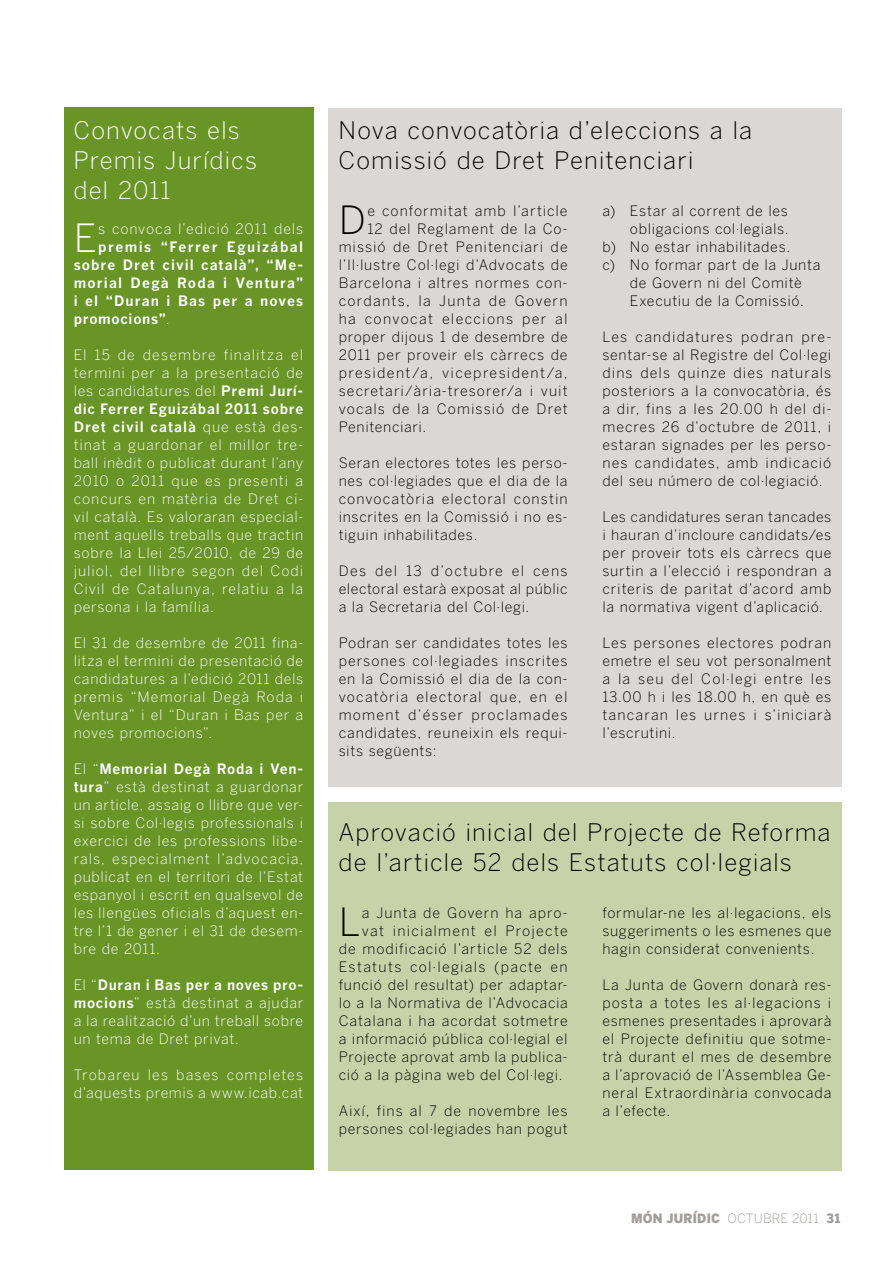
<style>
.page{position:relative;width:893px;height:1263px;background:#fff}
.page>*{position:absolute;margin:0;border:0;box-sizing:border-box;transform-origin:0 0}
.t1{font:300 38.55px "Benton Gothic";color:#000}
.t2{font:300 38.55px "Benton Gothic";color:#fff}
.t3{font:300 24px/30px "Benton Gothic";letter-spacing:.04em;color:#000}
.t4{font:300 24px/30px "Benton Gothic";letter-spacing:.04em;color:#fff}
.t5{font:300 14.25px/18px "Benton Gothic";letter-spacing:.05em;color:#000;text-align:justify}
.t6{font:300 14.25px/18px "Benton Gothic";letter-spacing:.05em;color:#fff;text-align:justify}
.t7{font:700 14.25px/18px "Benton Gothic";letter-spacing:.075em;color:#fff;text-align:justify}
.t8{font:300 14.25px "Benton Gothic";letter-spacing:.09em;color:#000}
.t9{font:300 14.25px "Benton Gothic";letter-spacing:.07em;color:#000}
.t10{font:300 14.25px "Benton Gothic";letter-spacing:.095em;color:#000}
.t11{font:300 14.25px "Benton Gothic";letter-spacing:.085em;color:#000}
.t12{font:900 12.75px "Benton Gothic";letter-spacing:.015em;color:#a19e9a}
.s1{font-weight:300}
.s2{font-weight:700}
</style>
<div class="page">
<div style="left:64px;top:108px;width:249px;height:1062px;background:#689526"></div>
<div style="left:329px;top:108px;width:513px;height:679px;background:#dad7d5"></div>
<div style="left:329px;top:802px;width:513px;height:369px;background:#c8d2a8"></div>
<h2 class="t4" style="left:74px;top:115px;width:185px">Convocats els<br>Premis Jurídics del 2011</h2>
<h2 class="t3" style="left:339px;top:115px;width:415px">Nova convocatòria d’eleccions a la<br>Comissió de Dret Penitenciari</h2>
<h1 class="t2" style="left:74px;top:215px;width:25px">E</h1>
<p class="t6" style="left:98px;top:220px;width:207px">s convoca l’edició 2011 dels</p>
<p class="t7" style="left:74px;top:237px;width:231px;text-indent:25px">premis “Ferrer Eguizábal sobre Dret civil català”, “Me&shy;morial Degà Roda i Ventura” i el “Duran i Bas per a noves promocions”<span class="s1">.</span></p>
<p class="t6" style="left:74px;top:346px;width:231px">El 15 de desembre finalitza el termini per a la presentació de les candidatures del <span class="s2">Premi Jurí&shy;dic Ferrer Eguizábal 2011 sobre Dret civil català</span> que està des&shy;tinat a guardonar el millor tre&shy;ball inèdit o publicat durant l’any 2010 o 2011 que es presenti a concurs en matèria de Dret ci&shy;vil català. Es valoraran especial&shy;ment aquells treballs que tractin sobre la Llei 25/2010, de 29 de juliol, del llibre segon del Codi Civil de Catalunya, relatiu a la persona i la família.</p>
<p class="t6" style="left:74px;top:634px;width:231px">El 31 de desembre de 2011 fina&shy;litza el termini de presentació de candidatures a l’edició 2011 dels premis “Memorial Degà Roda i Ventura” i el “Duran i Bas per a noves promocions”.</p>
<p class="t6" style="left:74px;top:760px;width:231px">El “<span class="s2">Memorial Degà Roda i Ven&shy;tura</span>” està destinat a guardonar un article, assaig o llibre que ver&shy;si sobre Col·legis professionals i exercici de les professions libe&shy;rals, especialment l’advocacia, publicat en el territori de l’Estat espanyol i escrit en qualsevol de les llengües oficials d’aquest en&shy;tre l’1 de gener i el 31 de desem&shy;bre de 2011.</p>
<p class="t6" style="left:74px;top:976px;width:231px">El “<span class="s2">Duran i Bas per a noves pro&shy;mocions</span>” està destinat a ajudar a la realització d’un treball sobre un tema de Dret privat.</p>
<p class="t6" style="left:74px;top:1066px;width:231px">Trobareu les bases completes d’aquests premis a www.icab.cat</p>
<h1 class="t1" style="left:339px;top:197px;width:29px">D</h1>
<p class="t5" style="left:367px;top:202px;width:202px">e conformitat amb l’article</p>
<p class="t5" style="left:367px;top:220px;width:202px">12 del Reglament de la Co-</p>
<p class="t5" style="left:339px;top:238px;width:230px">missió de Dret Penitenciari de</p>
<p class="t5" style="left:339px;top:256px;width:230px">l’Il·lustre Col·legi d’Advocats de</p>
<p class="t5" style="left:339px;top:274px;width:230px">Barcelona i altres normes con-</p>
<p class="t8" style="left:339px;top:292px;width:230px">cordants, la Junta de Govern</p>
<p class="t8" style="left:339px;top:310px;width:230px">ha convocat eleccions per al</p>
<p class="t5" style="left:339px;top:328px;width:230px">proper dijous 1 de desembre de</p>
<p class="t5" style="left:339px;top:346px;width:230px">2011 per proveir els càrrecs de</p>
<p class="t10" style="left:339px;top:364px;width:230px">president/a, vicepresident/a,</p>
<p class="t9" style="left:339px;top:382px;width:230px">secretari/ària-tresorer/a i vuit</p>
<p class="t9" style="left:339px;top:400px;width:230px">vocals de la Comissió de Dret</p>
<p class="t5" style="left:339px;top:418px;width:89px">Penitenciari.</p>
<p class="t5" style="left:339px;top:454px;width:230px">Seran electores totes les perso&shy;nes col·legiades que el dia de la convocatòria electoral constin inscrites en la Comissió i no es&shy;tiguin inhabilitades.</p>
<p class="t5" style="left:339px;top:562px;width:230px">Des del 13 d’octubre el cens electoral estarà exposat al públic a la Secretaria del Col·legi.</p>
<p class="t5" style="left:339px;top:634px;width:230px">Podran ser candidates totes les persones col·legiades inscrites en la Comissió el dia de la con&shy;vocatòria electoral que, en el moment d’ésser proclamades candidates, reuneixin els requi&shy;sits següents:</p>
<p class="t5" style="left:602px;top:202px;width:187px">a) Estar al corrent de les</p>
<p class="t5" style="left:630px;top:220px;width:160px">obligacions col·legials.</p>
<p class="t5" style="left:602px;top:238px;width:189px">b) No estar inhabilitades.</p>
<p class="t5" style="left:602px;top:256px;width:220px">c) No formar part de la Junta</p>
<p class="t5" style="left:630px;top:274px;width:173px">de Govern ni del Comitè</p>
<p class="t5" style="left:630px;top:292px;width:175px">Executiu de la Comissió.</p>
<p class="t5" style="left:602px;top:328px;width:230px">Les candidatures podran pre&shy;sentar-se al Registre del Col·legi dins dels quinze dies naturals posteriors a la convocatòria, és a dir, fins a les 20.00 h del di&shy;mecres 26 d’octubre de 2011, i estaran signades per les perso&shy;nes candidates, amb indicació del seu número de col·legiació.</p>
<p class="t5" style="left:602px;top:508px;width:230px">Les candidatures seran tancades i hauran d’incloure candidats/es per proveir tots els càrrecs que surtin a l’elecció i respondran a criteris de paritat d’acord amb la normativa vigent d’aplicació.</p>
<p class="t5" style="left:602px;top:634px;width:230px">Les persones electores podran emetre el seu vot personalment a la seu del Col·legi entre les 13.00 h i les 18.00 h, en què es tancaran les urnes i s’iniciarà l’escrutini.</p>
<h2 class="t3" style="left:339px;top:817px;width:493px">Aprovació inicial del Projecte de Reforma de l’article 52 dels Estatuts col·legials</h2>
<h1 class="t1" style="left:339px;top:899px;width:23px">L</h1>
<p class="t9" style="left:362px;top:904px;width:207px">a Junta de Govern ha apro-</p>
<p class="t11" style="left:362px;top:922px;width:207px">vat inicialment el Projecte</p>
<p class="t5" style="left:339px;top:940px;width:230px">de modificació l’article 52 dels</p>
<p class="t8" style="left:339px;top:958px;width:230px">Estatuts col·legials (pacte en</p>
<p class="t5" style="left:339px;top:976px;width:230px">funció del resultat) per adaptar-</p>
<p class="t5" style="left:339px;top:994px;width:230px">lo a la Normativa de l’Advocacia</p>
<p class="t5" style="left:339px;top:1012px;width:230px">Catalana i ha acordat sotmetre</p>
<p class="t5" style="left:339px;top:1030px;width:230px">a informació pública col·legial el</p>
<p class="t5" style="left:339px;top:1048px;width:230px">Projecte aprovat amb la publica-</p>
<p class="t5" style="left:339px;top:1066px;width:225px">ció a la pàgina web del Col·legi.</p>
<p class="t5" style="left:339px;top:1102px;width:230px">Així, fins al 7 de novembre les persones col·legiades han pogut</p>
<p class="t5" style="left:602px;top:904px;width:230px">formular-ne les al·legacions, els suggeriments o les esmenes que hagin considerat convenients.</p>
<p class="t5" style="left:602px;top:976px;width:230px">La Junta de Govern donarà res&shy;posta a totes les al·legacions i esmenes presentades i aprovarà el Projecte definitiu que sotme&shy;trà durant el mes de desembre a l’aprovació de l’Assemblea Ge&shy;neral Extraordinària convocada a l’efecte.</p>
<p class="t12" style="left:631px;top:1210px;width:211px">MÓN JURÍDIC <span class="s1">OCTUBRE 2011</span> 31</p>
</div>
